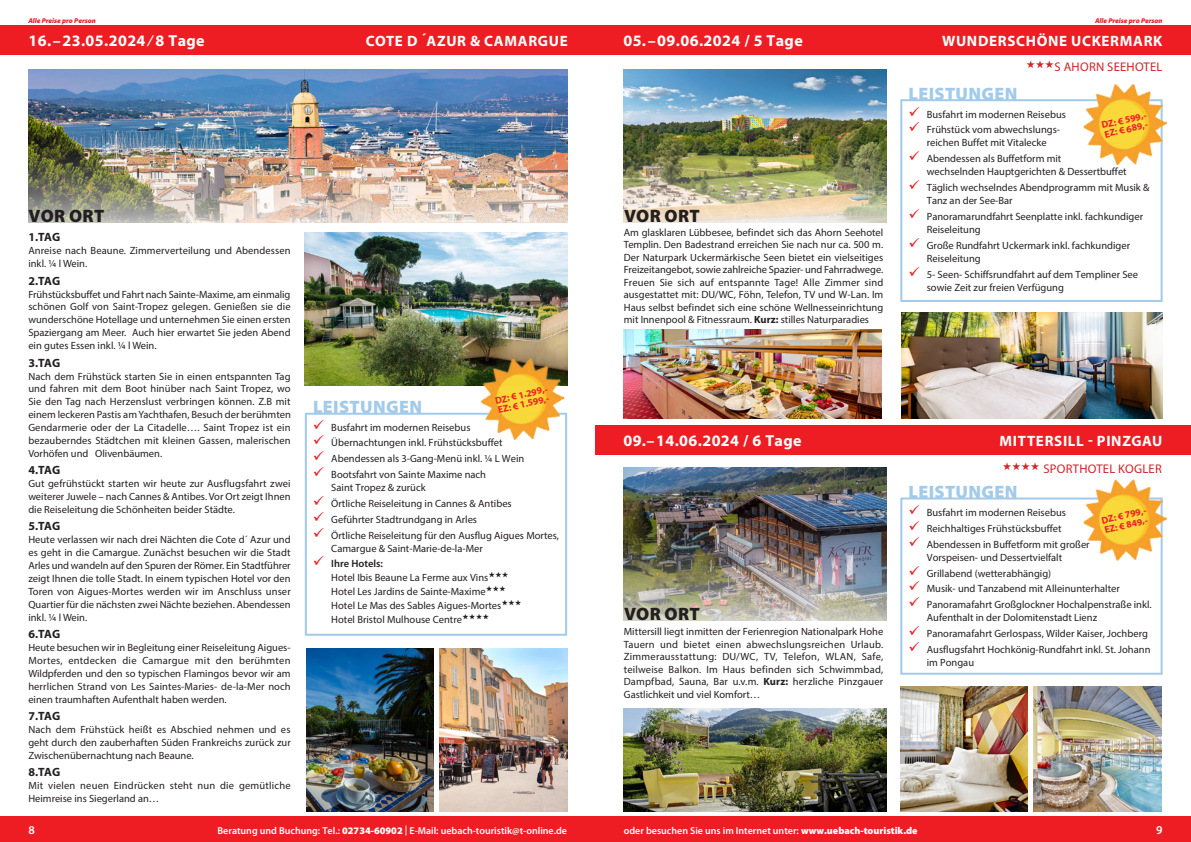
<style>
.page{position:relative;width:1191px;height:842px;background:#fff}
.page>*{position:absolute;margin:0;border:0;box-sizing:border-box;transform-origin:0 0}
.t1{font:900 18px "Myriad Pro";letter-spacing:.02em;color:#a2caeb}
.t2{font:900 18px "Myriad Pro";letter-spacing:.02em;color:#231f20}
.t3{font:700 16px "Myriad Pro";letter-spacing:.025em;color:#fff}
.t4{font:700 15px "Myriad Pro";letter-spacing:.045em;color:#fff}
.t5{font:12.6px "Myriad Pro";letter-spacing:.02em;color:#d1232a}
.t6{font:700 12px "Myriad Pro";letter-spacing:-.03em;color:#231f20}
.t7{font:600 12px "Myriad Pro";color:#fff}
.t8{font:10.5px/12.9px "Myriad Pro";color:#231f20}
.t9{font:600 10px "Myriad Pro";color:#fff}
.t10{font:700 9.7px/9.7px "Myriad Pro";color:#ee1d23}
.t11{font:italic 900 7px "Myriad Pro";color:#ee1d23}
.s1{color:#ee1d23}
.s2{font-weight:600}
.s3{font-weight:700}
.s4{font-weight:900}
</style>
<div class="page">
<div style="left:0;top:816px;width:1191px;height:26px;background:#ee1d23"></div>
<div style="left:595px;top:26px;width:596px;height:29px;background:#ee1d23"></div>
<img style="left:624px;top:330px;width:257px;height:88px">
<img style="left:624px;top:69px;width:262px;height:154px">
<div style="left:900px;top:99px;width:262px;height:203px;border:2px solid #a2caeb"></div>
<img style="left:1075px;top:83px;width:92px;height:91px">
<div style="left:595px;top:425px;width:596px;height:30px;background:#ee1d23"></div>
<img style="left:624px;top:468px;width:262px;height:153px">
<div style="left:900px;top:497px;width:262px;height:178px;border:2px solid #a2caeb"></div>
<img style="left:624px;top:708px;width:262px;height:103px">
<img style="left:901px;top:312px;width:261px;height:106px">
<div style="left:0;top:26px;width:595px;height:29px;background:#ee1d23"></div>
<img style="left:28px;top:69px;width:539px;height:154px">
<div style="left:305px;top:413px;width:262px;height:223px;border:2px solid #a2caeb"></div>
<img style="left:305px;top:232px;width:262px;height:154px">
<img style="left:439px;top:648px;width:128px;height:163px">
<img style="left:306px;top:648px;width:128px;height:163px">
<img style="left:473px;top:350px;width:95px;height:98px">
<img style="left:1033px;top:686px;width:128px;height:125px">
<img style="left:900px;top:686px;width:128px;height:125px">
<img style="left:1075px;top:479px;width:92px;height:90px">
<p class="t11" style="left:28px;top:16px;width:69px">Alle Preise pro Person</p>
<h2 class="t3" style="left:29px;top:31px;width:178px">16.–23.05.2024 / 8 Tage</h2>
<h3 class="t4" style="left:366px;top:31px;width:203px">COTE D ´AZUR &amp; CAMARGUE</h3>
<h1 class="t2" style="left:29px;top:204px;width:77px">VOR ORT</h1>
<p class="t6" style="left:28px;top:230px;width:33px">1.TAG</p>
<p class="t8" style="left:28px;top:244px;width:264px">Anreise nach Beaune. Zimmerverteilung und Abendessen inkl. ¼ l Wein.</p>
<p class="t6" style="left:28px;top:273px;width:33px">2.TAG</p>
<p class="t8" style="left:28px;top:287px;width:264px;text-align:justify">Frühstücksbuffet und Fahrt nach Sainte-Maxime, am einmalig schönen Golf von Saint-Tropez gelegen. Genießen sie die wunderschöne Hotellage und unternehmen Sie einen ersten Spaziergang am Meer. Auch hier erwartet Sie jeden Abend ein gutes Essen inkl. ¼ l Wein.</p>
<p class="t6" style="left:28px;top:355px;width:33px">3.TAG</p>
<p class="t8" style="left:28px;top:369px;width:264px;text-align:justify">Nach dem Frühstück starten Sie in einen entspannten Tag und fahren mit dem Boot hinüber nach Saint Tropez, wo Sie den Tag nach Herzenslust verbringen können. Z.B mit einem leckeren Pastis am Yachthafen, Besuch der berühmten Gendarmerie oder der La Citadelle…. Saint Tropez ist ein bezauberndes Städtchen mit kleinen Gassen, malerischen Vorhöfen und Olivenbäumen.</p>
<p class="t6" style="left:28px;top:462px;width:33px">4.TAG</p>
<p class="t8" style="left:28px;top:477px;width:264px;text-align:justify">Gut gefrühstückt starten wir heute zur Ausflugsfahrt zwei weiterer Juwele – nach Cannes &amp; Antibes. Vor Ort zeigt Ihnen die Reiseleitung die Schönheiten beider Städte.</p>
<p class="t6" style="left:28px;top:519px;width:33px">5.TAG</p>
<p class="t8" style="left:28px;top:533px;width:264px;text-align:justify">Heute verlassen wir nach drei Nächten die Cote d´ Azur und es geht in die Camargue. Zunächst besuchen wir die Stadt Arles und wandeln auf den Spuren der Römer. Ein Stadtführer zeigt Ihnen die tolle Stadt. In einem typischen Hotel vor den Toren von Aigues-Mortes werden wir im Anschluss unser Quartier für die nächsten zwei Nächte beziehen. Abendessen inkl. ¼ l Wein.</p>
<p class="t6" style="left:28px;top:626px;width:33px">6.TAG</p>
<p class="t8" style="left:28px;top:641px;width:264px;text-align:justify">Heute besuchen wir in Begleitung einer Reiseleitung Aigues-Mortes, entdecken die Camargue mit den berühmten Wildpferden und den so typischen Flamingos bevor wir am herrlichen Strand von Les Saintes-Maries- de-la-Mer noch einen traumhaften Aufenthalt haben werden.</p>
<p class="t6" style="left:28px;top:708px;width:33px">7.TAG</p>
<p class="t8" style="left:28px;top:723px;width:264px;text-align:justify">Nach dem Frühstück heißt es Abschied nehmen und es geht durch den zauberhaften Süden Frankreichs zurück zur Zwischenübernachtung nach Beaune.</p>
<p class="t6" style="left:28px;top:764px;width:33px">8.TAG</p>
<p class="t8" style="left:28px;top:779px;width:264px">Mit vielen neuen Eindrücken steht nun die gemütliche<br>Heimreise ins Siegerland an…</p>
<p class="t10" style="left:494px;top:396px;width:55px;rotate:-13deg">DZ: € 1.299,-<br>EZ: € 1.599,-</p>
<h1 class="t1" style="left:313px;top:395px;width:110px">LEISTUNGEN</h1>
<p class="t8" style="left:313px;top:420px;width:159px"><span class="s1">✓</span> Busfahrt im modernen Reisebus</p>
<p class="t8" style="left:313px;top:436px;width:191px"><span class="s1">✓</span> Übernachtungen inkl. Frühstücksbuffet</p>
<p class="t8" style="left:313px;top:452px;width:213px"><span class="s1">✓</span> Abendessen als 3-Gang-Menü inkl. ¼ L Wein</p>
<p class="t8" style="left:331px;top:468px;width:156px;text-indent:-18px"><span class="s1">✓</span> Bootsfahrt von Sainte Maxime nach<br>Saint Tropez &amp; zurück</p>
<p class="t8" style="left:313px;top:497px;width:200px"><span class="s1">✓</span> Örtliche Reiseleitung in Cannes &amp; Antibes</p>
<p class="t8" style="left:313px;top:513px;width:166px"><span class="s1">✓</span> Geführter Stadtrundgang in Arles</p>
<p class="t8" style="left:331px;top:528px;width:229px;text-indent:-18px"><span class="s1">✓</span> Örtliche Reiseleitung für den Ausflug Aigues Mortes,<br>Camargue &amp; Saint-Marie-de-la-Mer</p>
<p class="t8" style="left:331px;top:557px;width:171px;line-height:14px;text-indent:-18px"><span class="s1">✓</span> <span class="s2">Ihre Hotels:<br></span>Hotel Ibis Beaune La Ferme aux Vins<br>Hotel Les Jardins de Sainte-Maxime<br>Hotel Le Mas des Sables Aigues-Mortes<br>Hotel Bristol Mulhouse Centre</p>
<p class="t11" style="left:1095px;top:16px;width:69px">Alle Preise pro Person</p>
<h2 class="t3" style="left:623px;top:31px;width:181px">05.–09.06.2024 / 5 Tage</h2>
<h3 class="t4" style="left:942px;top:31px;width:222px">WUNDERSCHÖNE UCKERMARK</h3>
<h1 class="t2" style="left:624px;top:204px;width:77px">VOR ORT</h1>
<p class="t8" style="left:624px;top:226px;width:261px;line-height:12.5px;text-align:justify">Am glasklaren Lübbesee, befindet sich das Ahorn Seehotel Templin. Den Badestrand erreichen Sie nach nur ca. 500 m.<br>Der Naturpark Uckermärkische Seen bietet ein vielseitiges Freizeitangebot, sowie zahlreiche Spazier- und Fahrradwege.<br>Freuen Sie sich auf entspannte Tage! Alle Zimmer sind ausgestattet mit: DU/WC, Föhn, Telefon, TV und W-Lan. Im Haus selbst befindet sich eine schöne Wellnesseinrichtung mit Innenpool &amp; Fitnessraum. <span class="s3">Kurz:</span> stilles Naturparadies</p>
<p class="t5" style="left:1054px;top:59px;width:109px">S AHORN SEEHOTEL</p>
<h1 class="t1" style="left:908px;top:82px;width:110px">LEISTUNGEN</h1>
<p class="t8" style="left:908px;top:107px;width:159px"><span class="s1">✓</span> Busfahrt im modernen Reisebus</p>
<p class="t8" style="left:908px;top:123px;width:153px;text-align:center"><span class="s1">✓</span> Frühstück vom abwechslungs&shy;reichen Buffet mit Vitalecke</p>
<p class="t8" style="left:926px;top:152px;width:201px;text-indent:-18px"><span class="s1">✓</span> Abendessen als Buffetform mit<br>wechselnden Hauptgerichten &amp; Dessertbuffet</p>
<p class="t8" style="left:926px;top:181px;width:224px;text-indent:-18px"><span class="s1">✓</span> Täglich wechselndes Abendprogramm mit Musik &amp;<br>Tanz an der See-Bar</p>
<p class="t8" style="left:926px;top:210px;width:218px;text-indent:-18px"><span class="s1">✓</span> Panoramarundfahrt Seenplatte inkl. fachkundiger<br>Reiseleitung</p>
<p class="t8" style="left:926px;top:239px;width:205px;text-indent:-18px"><span class="s1">✓</span> Große Rundfahrt Uckermark inkl. fachkundiger<br>Reiseleitung</p>
<p class="t8" style="left:926px;top:267px;width:213px;text-indent:-18px"><span class="s1">✓</span> 5- Seen- Schiffsrundfahrt auf dem Templiner See sowie Zeit zur freien Verfügung</p>
<p class="t10" style="left:1100px;top:120px;width:47px;rotate:-13deg">DZ: € 599,-<br>EZ: € 689,-</p>
<h2 class="t3" style="left:623px;top:430px;width:180px">09.–14.06.2024 / 6 Tage</h2>
<h1 class="t2" style="left:624px;top:602px;width:77px">VOR ORT</h1>
<p class="t8" style="left:624px;top:625px;width:261px;line-height:12.5px;text-align:justify">Mittersill liegt inmitten der Ferienregion Nationalpark Hohe Tauern und bietet einen abwechslungsreichen Urlaub.<br>Zimmerausstattung: DU/WC, TV, Telefon, WLAN, Safe, teilweise Balkon. Im Haus befinden sich Schwimmbad, Dampfbad, Sauna, Bar u.v.m. <span class="s3">Kurz:</span> herzliche Pinzgauer Gastlichkeit und viel Komfort…</p>
<h3 class="t4" style="left:999px;top:431px;width:164px">MITTERSILL - PINZGAU</h3>
<p class="t5" style="left:1043px;top:461px;width:120px">SPORTHOTEL KOGLER</p>
<h1 class="t1" style="left:908px;top:480px;width:110px">LEISTUNGEN</h1>
<p class="t8" style="left:908px;top:506px;width:159px"><span class="s1">✓</span> Busfahrt im modernen Reisebus</p>
<p class="t8" style="left:908px;top:522px;width:155px"><span class="s1">✓</span> Reichhaltiges Frühstücksbuffet</p>
<p class="t8" style="left:926px;top:538px;width:164px;text-indent:-18px"><span class="s1">✓</span> Abendessen in Buffetform mit großer<br>Vorspeisen- und Dessertvielfalt</p>
<p class="t8" style="left:908px;top:566px;width:144px"><span class="s1">✓</span> Grillabend (wetterabhängig)</p>
<p class="t8" style="left:908px;top:582px;width:213px"><span class="s1">✓</span> Musik- und Tanzabend mit Alleinunterhalter</p>
<p class="t8" style="left:926px;top:598px;width:226px;text-indent:-18px"><span class="s1">✓</span> Panoramafahrt Großglockner Hochalpenstraße inkl.<br>Aufenthalt in der Dolomitenstadt Lienz</p>
<p class="t8" style="left:908px;top:627px;width:241px"><span class="s1">✓</span> Panoramafahrt Gerlospass, Wilder Kaiser, Jochberg</p>
<p class="t8" style="left:926px;top:643px;width:225px;text-indent:-18px"><span class="s1">✓</span> Ausflugsfahrt Hochkönig-Rundfahrt inkl. St. Johann im Pongau</p>
<p class="t10" style="left:1100px;top:516px;width:47px;rotate:-13deg">DZ: € 799,-<br>EZ: € 849,-</p>
<p class="t7" style="left:28px;top:822px;width:8px">8</p>
<p class="t9" style="left:217px;top:824px;width:351px">Beratung und Buchung: Tel.: <span class="s4">02734-60902</span> | E-Mail: uebach-touristik@t-online.de</p>
<p class="t9" style="left:624px;top:824px;width:295px">oder besuchen Sie uns im Internet unter: <span class="s4">www.uebach-touristik.de</span></p>
<p class="t7" style="left:1156px;top:822px;width:8px">9</p>
</div>
